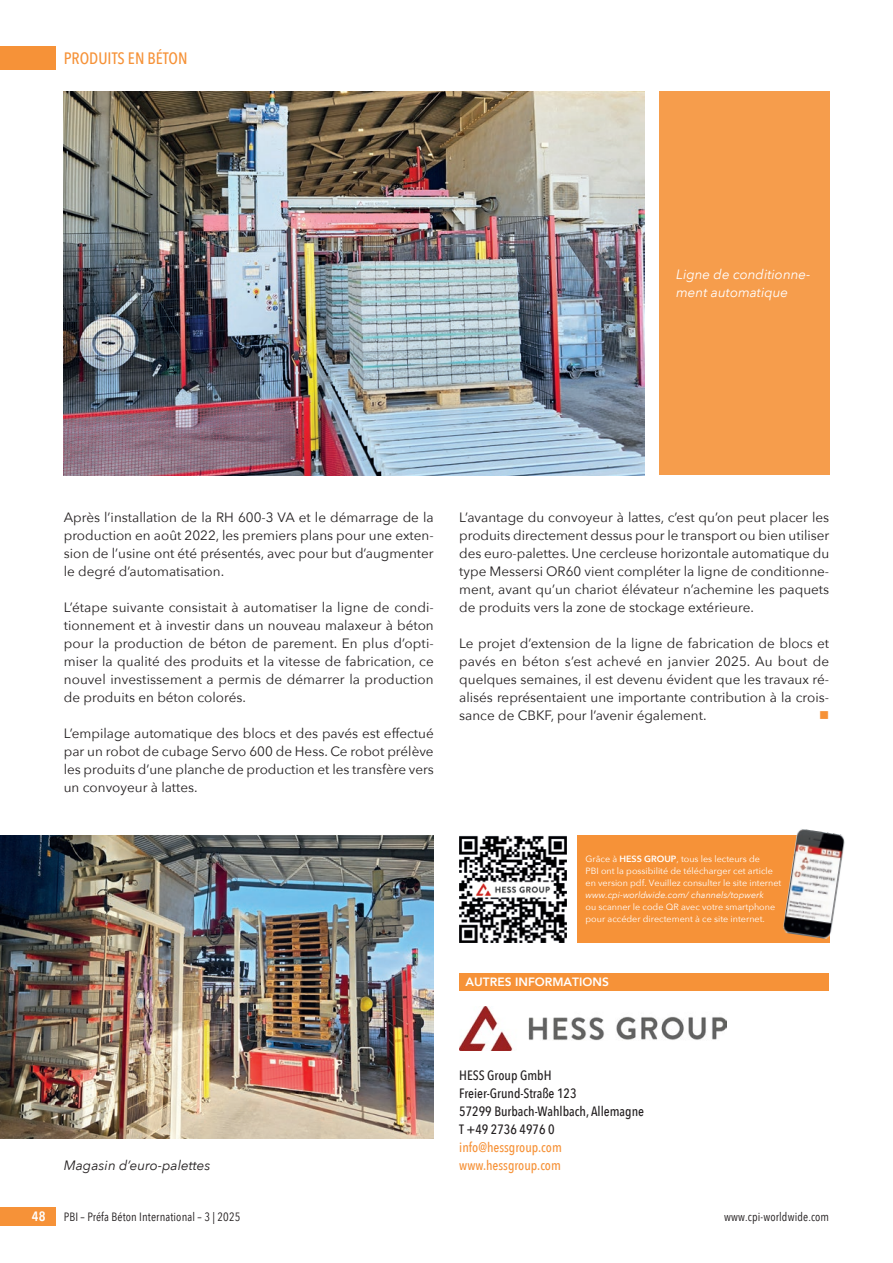
<style>
.page{position:relative;width:893px;height:1263px;background:#fff}
.page>*{position:absolute;margin:0;border:0;box-sizing:border-box;transform-origin:0 0}
.t1{font:500 16.5px "Avenir Next Condensed";color:#f69238}
.t2{font:13.5px/18px "Avenir Next";color:#231f20;text-align:justify}
.t3{font:500 13.5px/18px "Avenir Next Condensed";color:#231f20}
.t4{font:500 13.5px "Avenir Next Condensed";color:#f69238}
.t5{font:italic 13.5px/18px "Avenir Next";color:#fff}
.t6{font:italic 13.5px "Avenir Next";color:#231f20}
.t7{font:600 13.5px "Avenir Next Condensed";color:#fff}
.t8{font:13.5px "Wingdings";color:#f69238}
.t9{font:12px "Avenir Next Condensed";letter-spacing:.01em;color:#231f20}
.t10{font:800 12px "Avenir";color:#fff}
.t11{font:9px/12px "Avenir Next";color:#fff}
.t12{font:italic 9px "Avenir Next";color:#fff}
.s1{font-weight:600}
</style>
<div class="page">
<div style="left:0;top:47px;width:55px;height:23px;background:#f69238"></div>
<div style="left:0;top:1208px;width:55px;height:18px;background:#f69238"></div>
<div style="left:459px;top:974px;width:370px;height:17px;background:#f69238"></div>
<img style="left:459px;top:1006px;width:267px;height:44px">
<div style="left:577px;top:835px;width:252px;height:108px;background:#f69238"></div>
<img style="left:459px;top:835px;width:107px;height:108px">
<img style="left:783px;top:829px;width:62px;height:111px">
<img style="left:64px;top:91px;width:580px;height:384px">
<img style="left:0;top:836px;width:434px;height:302px">
<div style="left:659px;top:91px;width:170px;height:384px;background:#f69d4c"></div>
<p class="t1" style="left:64px;top:49px;width:125px">PRODUITS EN BÉTON</p>
<p class="t5" style="left:676px;top:265px;width:136px">Ligne de conditionne&shy;ment automatique</p>
<p class="t2" style="left:64px;top:508px;width:371px">Après l’installation de la RH 600-3 VA et le démarrage de la production en août 2022, les premiers plans pour une exten&shy;sion de l’usine ont été présentés, avec pour but d’augmenter le degré d’automatisation.</p>
<p class="t2" style="left:64px;top:598px;width:371px">L’étape suivante consistait à automatiser la ligne de condi&shy;tionnement et à investir dans un nouveau malaxeur à béton pour la production de béton de parement. En plus d’opti&shy;miser la qualité des produits et la vitesse de fabrication, ce nouvel investissement a permis de démarrer la production de produits en béton colorés.</p>
<p class="t2" style="left:64px;top:724px;width:372px">L’empilage automatique des blocs et des pavés est effectué par un robot de cubage Servo 600 de Hess. Ce robot prélève les produits d’une planche de production et les transfère vers un convoyeur à lattes.</p>
<p class="t2" style="left:459px;top:508px;width:371px">L’avantage du convoyeur à lattes, c’est qu’on peut placer les produits directement dessus pour le transport ou bien utiliser des euro-palettes. Une cercleuse horizontale automatique du type Messersi OR60 vient compléter la ligne de conditionne&shy;ment, avant qu’un chariot élévateur n’achemine les paquets de produits vers la zone de stockage extérieure.</p>
<p class="t2" style="left:459px;top:634px;width:371px">Le projet d’extension de la ligne de fabrication de blocs et pavés en béton s’est achevé en janvier 2025. Au bout de quelques semaines, il est devenu évident que les travaux ré&shy;alisés représentaient une importante contribution à la crois&shy;sance de CBKF, pour l’avenir également.</p>
<p class="t8" style="left:819px;top:708px;width:12px">■</p>
<p class="t11" style="left:586px;top:853px;width:197px">Grâce à <span class="s1">HESS GROUP</span>, tous les lecteurs de<br>PBI ont la possibilité de télécharger cet article en version pdf. Veuillez consulter le site internet</p>
<p class="t12" style="left:586px;top:887px;width:180px">www.cpi-worldwide.com/ channels/topwerk</p>
<p class="t11" style="left:586px;top:901px;width:191px">ou scanner le code QR avec votre smartphone pour accéder directement à ce site internet.</p>
<p class="t10" style="left:466px;top:973px;width:145px">AUTRES INFORMATIONS</p>
<p class="t3" style="left:459px;top:1066px;width:186px">HESS Group GmbH<br>Freier-Grund-Straße 123<br>57299 Burbach-Wahlbach, Allemagne<br>T +49 2736 4976 0</p>
<p class="t4" style="left:459px;top:1139px;width:104px">info@hessgroup.com</p>
<p class="t6" style="left:64px;top:1154px;width:148px">Magasin d’euro-palettes</p>
<p class="t4" style="left:459px;top:1157px;width:103px">www.hessgroup.com</p>
<p class="t7" style="left:32px;top:1205px;width:15px">48</p>
<p class="t9" style="left:64px;top:1207px;width:178px">PBI – Préfa Béton International – 3 | 2025</p>
<p class="t9" style="left:724px;top:1207px;width:107px">www.cpi-worldwide.com</p>
</div>
